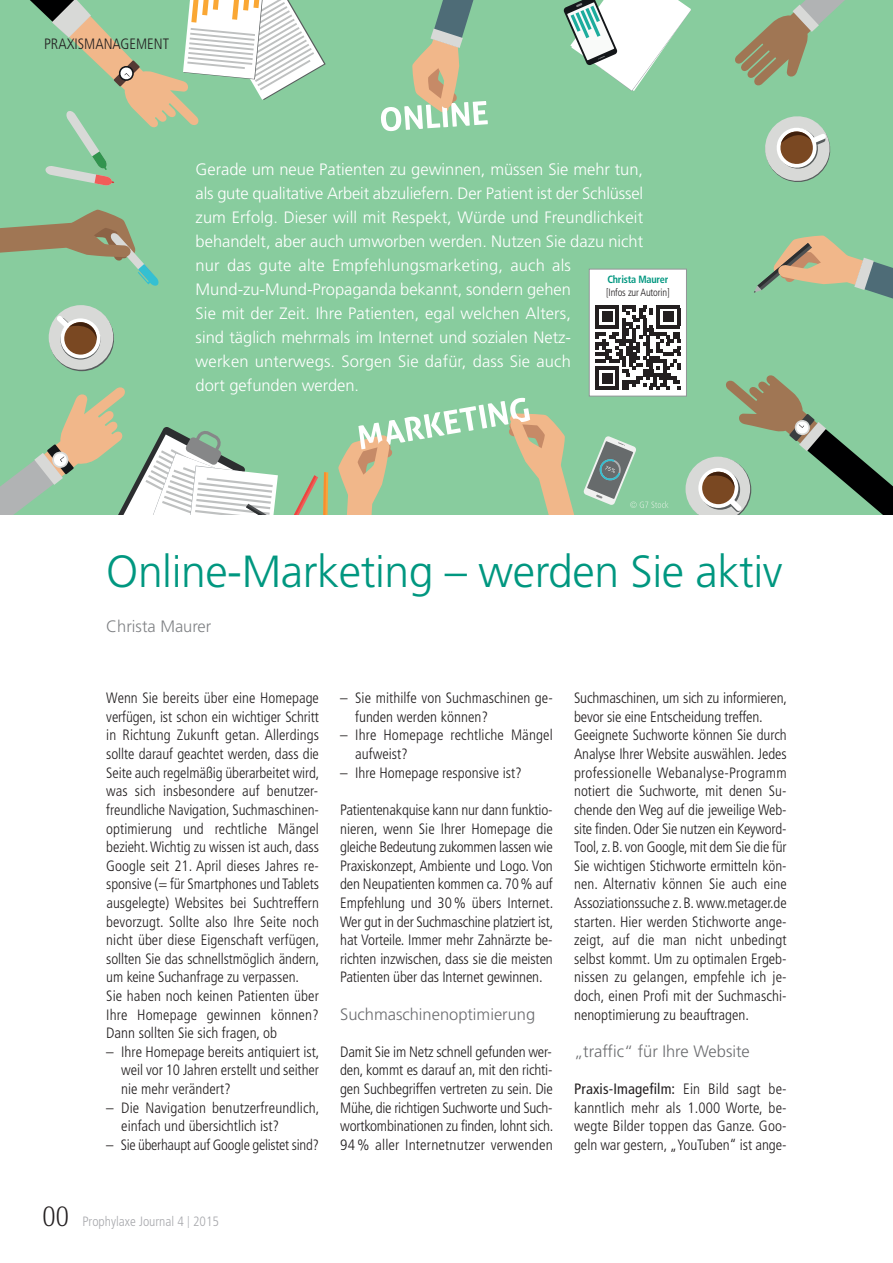
<style>
.page{position:relative;width:893px;height:1263px;background:#fff}
.page>*{position:absolute;margin:0;border:0;box-sizing:border-box;transform-origin:0 0}
.t1{font:300 45px "Frutiger CE";letter-spacing:-.01em;color:#009780}
.t2{font:300 16.5px/24px "Frutiger";color:#fff}
.t3{font:300 16.5px "Frutiger CE";color:#6c6d70}
.t4{font:300 16.5px "Frutiger";color:#808285}
.t5{font:300 condensed 15px/18.6px "Frutiger";color:#231f20}
.t6{font:300 condensed 15px "Frutiger";letter-spacing:-.02em;color:#231f20}
.t7{font:300 condensed 13.5px "Frutiger";color:#a8a9ad}
.t8{font:300 condensed 10.5px "Frutiger";letter-spacing:-.015em;color:#231f20}
.t9{font:700 condensed 10.5px "Frutiger";letter-spacing:-.02em;color:#009780}
.s1{font-family:"Glasgow";font-weight:200;font-stretch:normal;font-size:27px;color:#231f20}
.s2{font-size:12px}
.s3{font-weight:400}
</style>
<div class="page">
<div style="left:0;top:0;width:893px;height:514px;background:#88cc9e"></div>
<svg style="left:30px;top:0;width:296px;height:186px"></svg>
<svg style="left:49px;top:306px;width:65px;height:66px"></svg>
<div style="left:48px;top:305px;width:66px;height:65px;background:#d8d9d7;border-radius:50%"></div>
<svg style="left:60px;top:319px;width:41px;height:41px"></svg>
<svg style="left:60px;top:318px;width:41px;height:41px"></svg>
<svg style="left:57px;top:316px;width:40px;height:40px"></svg>
<svg style="left:765px;top:116px;width:66px;height:66px"></svg>
<svg style="left:0;top:210px;width:159px;height:76px"></svg>
<svg style="left:563px;top:0;width:128px;height:91px"></svg>
<svg style="left:381px;top:0;width:107px;height:131px"></svg>
<svg style="left:735px;top:0;width:110px;height:86px"></svg>
<svg style="left:0;top:387px;width:328px;height:127px"></svg>
<svg style="left:338px;top:235px;width:555px;height:279px"></svg>
<p class="t5" style="left:44px;top:36px;width:127px">PRAXISMANAGEMENT</p>
<p class="t2" style="left:196px;top:158px;width:449px">Gerade um neue Patienten zu gewinnen, müssen Sie mehr tun, als gute qualitative Arbeit abzuliefern. Der Patient ist der Schlüssel zum Erfolg. Dieser will mit Respekt, Würde und Freundlichkeit behandelt, aber auch umworben werden. Nutzen Sie dazu nicht nur das gute alte Empfehlungsmarketing, auch als Mund-zu-Mund-Propaganda bekannt, sondern gehen<br>Sie mit der Zeit. Ihre Patienten, egal welchen Alters,<br>sind täglich mehrmals im Internet und sozialen Netz-<br>werken unterwegs. Sorgen Sie dafür, dass Sie auch<br>dort gefunden werden.</p>
<p class="t9" style="left:607px;top:275px;width:62px">Christa Maurer</p>
<p class="t8" style="left:606px;top:288px;width:65px">[Infos zur Autorin]</p>
<h1 class="t1" style="left:106px;top:553px;width:678px">Online-Marketing – werden Sie aktiv</h1>
<p class="t4" style="left:106px;top:619px;width:107px">Christa Maurer</p>
<p class="t5" style="left:106px;top:690px;width:215px">Wenn Sie bereits über eine Homepage verfügen, ist schon ein wichtiger Schritt in Richtung Zukunft getan. Allerdings sollte darauf geachtet werden, dass die Seite auch regelmäßig überarbeitet wird, was sich insbesondere auf benutzer&shy;freundliche Navigation, Suchmaschinen&shy;optimierung und rechtliche Mängel bezieht.Wichtig zu wissen ist auch, dass Google seit 21. April dieses Jahres re&shy;sponsive (= für Smartphones und Tablets ausgelegte) Websites bei Suchtreffern bevorzugt. Sollte also Ihre Seite noch nicht über diese Eigenschaft verfügen, sollten Sie das schnellstmöglich ändern, um keine Suchanfrage zu verpassen.<br>Sie haben noch keinen Patienten über Ihre Homepage gewinnen können?<br>Dann sollten Sie sich fragen, ob</p>
<p class="t5" style="left:121px;top:1043px;width:200px;text-align:justify;text-indent:-15px">– Ihre Homepage bereits antiquiert ist, weil vor 10 Jahren erstellt und seither nie mehr verändert?</p>
<p class="t5" style="left:121px;top:1099px;width:200px;text-indent:-15px">– Die Navigation benutzerfreundlich, einfach und übersichtlich ist?</p>
<p class="t6" style="left:106px;top:1138px;width:214px">– Sie überhaupt auf Google gelistet sind?</p>
<p class="t7" style="left:43px;top:1216px;width:178px"><span class="s1">00</span> Prophylaxe Journal 4 <span class="s2">|</span> 2015</p>
<p class="t5" style="left:355px;top:690px;width:199px;text-indent:-15px">– Sie mithilfe von Suchmaschinen ge&shy;funden werden können?</p>
<p class="t5" style="left:355px;top:727px;width:199px;text-indent:-15px">– Ihre Homepage rechtliche Mängel aufweist?</p>
<p class="t5" style="left:340px;top:764px;width:183px">– Ihre Homepage responsive ist?</p>
<p class="t5" style="left:340px;top:801px;width:215px;text-align:justify">Patientenakquise kann nur dann funktio&shy;nieren, wenn Sie Ihrer Homepage die gleiche Bedeutung zukommen lassen wie Praxiskonzept, Ambiente und Logo. Von den Neupatienten kommen ca. 70% auf Empfehlung und 30% übers Internet.<br>Wer gut in der Suchmaschine platziert ist, hat Vorteile. Immer mehr Zahnärzte be&shy;richten inzwischen, dass sie die meisten Patienten über das Internet gewinnen.</p>
<p class="t3" style="left:340px;top:1007px;width:197px">Suchmaschinenoptimierung</p>
<p class="t5" style="left:340px;top:1043px;width:215px;text-align:justify">Damit Sie im Netz schnell gefunden wer&shy;den, kommt es darauf an, mit den richti&shy;gen Suchbegriffen vertreten zu sein. Die Mühe, die richtigen Suchworte und Such&shy;wortkombinationen zu finden, lohnt sich.<br>94% aller Internetnutzer verwenden</p>
<p class="t5" style="left:574px;top:690px;width:215px">Suchmaschinen, um sich zu informieren, bevor sie eine Entscheidung treffen.<br>Geeignete Suchworte können Sie durch Analyse Ihrer Website auswählen. Jedes professionelle Webanalyse-Programm notiert die Suchworte, mit denen Su&shy;chende den Weg auf die jeweilige Web&shy;site finden. Oder Sie nutzen ein Keyword-Tool, z.B. von Google, mit dem Sie die für Sie wichtigen Stichworte ermitteln kön&shy;nen. Alternativ können Sie auch eine Assoziationssuche z.B. www.metager.de starten. Hier werden Stichworte ange&shy;zeigt, auf die man nicht unbedingt selbst kommt. Um zu optimalen Ergeb&shy;nissen zu gelangen, empfehle ich je&shy;doch, einen Profi mit der Suchmaschi&shy;nenoptimierung zu beauftragen.</p>
<p class="t3" style="left:574px;top:1044px;width:177px">„traffic“ für Ihre Website</p>
<p class="t5" style="left:574px;top:1080px;width:214px;text-align:justify"><span class="s3">Praxis-Imagefilm:</span> Ein Bild sagt be&shy;kanntlich mehr als 1.000 Worte, be&shy;wegte Bilder toppen das Ganze. Goo&shy;geln war gestern, „YouTuben“ ist ange-</p>
</div>
